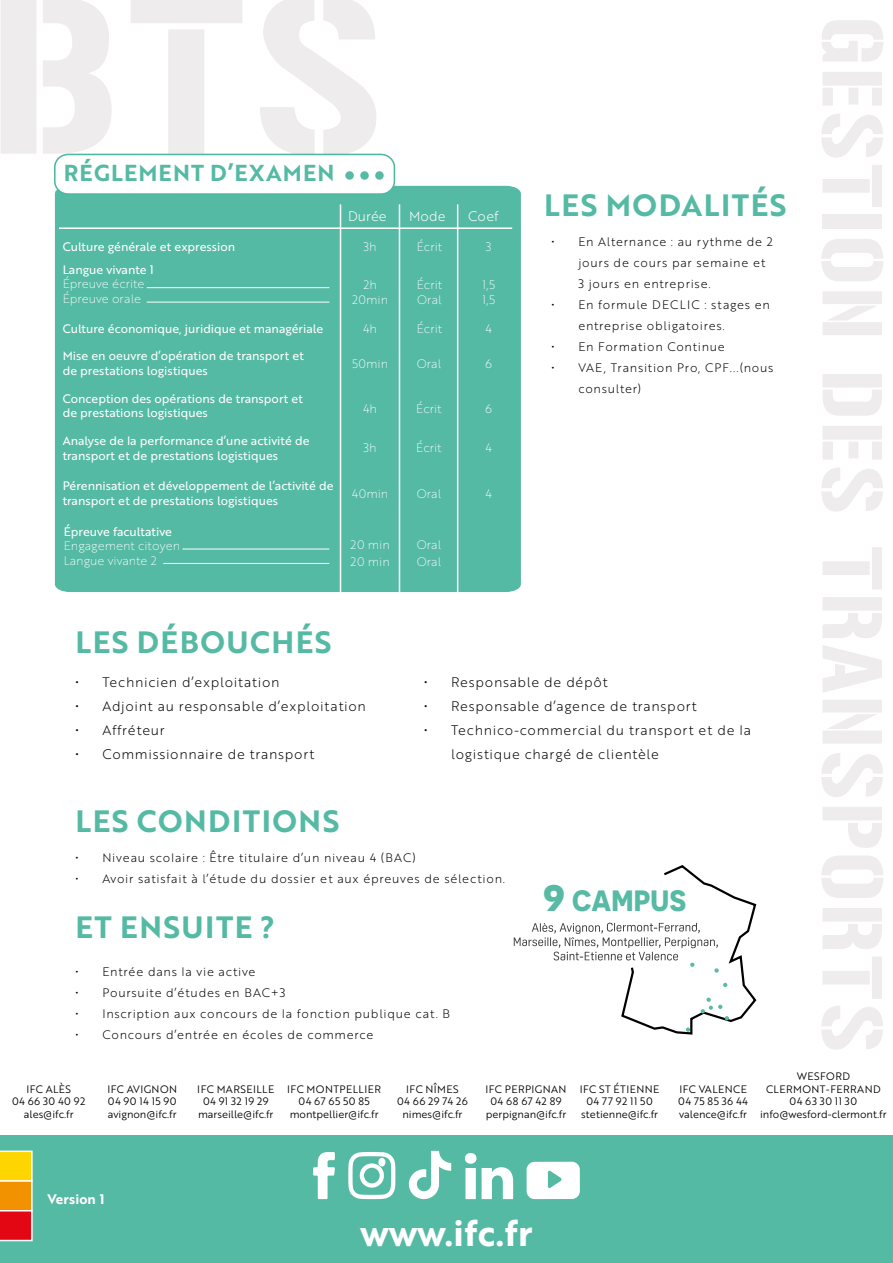
<style>
.page{position:relative;width:893px;height:1263px;background:#fff}
.page>*{position:absolute;margin:0;border:0;box-sizing:border-box;transform-origin:0 0}
.t1{font:36px "Brother 1816 Bold";letter-spacing:.01em;color:#fff}
.t2{font:30px "Brother 1816 Bold";letter-spacing:.05em;color:#55baa4}
.t3{font:700 29.4px "Novecentosans";letter-spacing:.005em;color:#56baa4}
.t4{font:22.5px "Brother 1816 Bold";letter-spacing:.05em;color:#55baa4}
.t5{font:13.5px/24px "Brother 1816 Light";letter-spacing:.05em;color:#000}
.t6{font:13.5px "Brother 1816 Light";color:#fff}
.t7{font:13.5px "Brother 1816 Bold";letter-spacing:.01em;color:#fff}
.t8{font:12px/21px "Brother 1816 Light";letter-spacing:.06em;color:#000}
.t9{font:12px/14.4px "Brother 1816 Regular";color:#fff}
.t10{font:12px/14.4px "Brother 1816 Thin";color:#fff}
.t11{font:10.5px/12.6px "Brother 1816 Book";letter-spacing:.04em;color:#000;text-align:center}
.s1{font-size:46.05px}
</style>
<div class="page">
<div style="left:0;top:1135px;width:893px;height:128px;background:#55baa4"></div>
<svg style="left:313px;top:1152px;width:22px;height:47px"></svg>
<svg style="left:527px;top:1162px;width:53px;height:37px;background:#edf7f5"></svg>
<svg style="left:465px;top:1153px;width:48px;height:46px"></svg>
<svg style="left:348px;top:1152px;width:47px;height:47px"></svg>
<div style="left:378px;top:1158px;width:7px;height:8px;background:#fff;border-radius:50%"></div>
<svg style="left:408px;top:1151px;width:43px;height:49px"></svg>
<div style="left:55px;top:186px;width:466px;height:406px;background:#55baa4"></div>
<div style="left:55px;top:154px;width:339px;height:40px;background:#fff;border-radius:13px"></div>
<div style="left:54px;top:154px;width:341px;height:41px;border:2px solid #4db8a0;border-radius:13px"></div>
<hr style="left:59px;top:227px;width:453px;height:2px;background:#fff">
<hr style="left:340px;top:204px;width:1px;height:388px;background:#fff">
<hr style="left:399px;top:204px;width:1px;height:388px;background:#fff">
<hr style="left:457px;top:204px;width:1px;height:388px;background:#fff">
<div style="left:360px;top:171px;width:9px;height:9px;background:#56baa4;border-radius:50%"></div>
<div style="left:375px;top:171px;width:9px;height:9px;background:#56baa4;border-radius:50%"></div>
<div style="left:345px;top:171px;width:9px;height:9px;background:#56baa4;border-radius:50%"></div>
<svg style="left:0;top:1150px;width:33px;height:91px;background:#f08823"></svg>
<hr style="left:182px;top:549px;width:147px;height:1px;background:#fff">
<hr style="left:147px;top:287px;width:182px;height:1px;background:#fff">
<hr style="left:147px;top:302px;width:182px;height:1px;background:#fff">
<hr style="left:163px;top:563px;width:166px;height:1px;background:#fff">
<svg style="left:514px;top:865px;width:242px;height:170px"></svg>
<h3 class="t4" style="left:64px;top:156px;width:272px">RÉGLEMENT D’EXAMEN</h3>
<p class="t9" style="left:63px;top:239px;width:174px">Culture générale et expression</p>
<p class="t9" style="left:63px;top:262px;width:93px">Langue vivante 1</p>
<p class="t10" style="left:63px;top:276px;width:83px">Épreuve écrite<br>Épreuve orale</p>
<p class="t9" style="left:63px;top:321px;width:262px">Culture économique, juridique et managériale</p>
<p class="t9" style="left:63px;top:348px;width:243px">Mise en oeuvre d’opération de transport et de prestations logistiques</p>
<p class="t9" style="left:63px;top:391px;width:242px">Conception des opérations de transport et de prestations logistiques</p>
<p class="t9" style="left:63px;top:433px;width:248px">Analyse de la performance d’une activité de transport et de prestations logistiques</p>
<p class="t9" style="left:63px;top:478px;width:272px">Pérennisation et développement de l’activité de transport et de prestations logistiques</p>
<p class="t6" style="left:348px;top:206px;width:40px">Durée</p>
<p class="t6" style="left:409px;top:206px;width:38px">Mode</p>
<p class="t6" style="left:468px;top:207px;width:32px">Coef</p>
<p class="t10" style="left:363px;top:239px;width:15px">3h</p>
<p class="t10" style="left:417px;top:239px;width:27px">Écrit</p>
<p class="t10" style="left:486px;top:239px;width:7px">3</p>
<p class="t10" style="left:363px;top:277px;width:15px">2h</p>
<p class="t10" style="left:417px;top:277px;width:27px">Écrit</p>
<p class="t10" style="left:482px;top:277px;width:14px">1,5</p>
<p class="t10" style="left:352px;top:292px;width:38px">20min</p>
<p class="t10" style="left:363px;top:321px;width:15px">4h</p>
<p class="t10" style="left:352px;top:356px;width:38px">50min</p>
<p class="t10" style="left:363px;top:401px;width:15px">4h</p>
<p class="t10" style="left:364px;top:440px;width:15px">3h</p>
<p class="t10" style="left:352px;top:486px;width:38px">40min</p>
<p class="t10" style="left:417px;top:292px;width:26px">Oral</p>
<p class="t10" style="left:417px;top:321px;width:27px">Écrit</p>
<p class="t10" style="left:417px;top:356px;width:26px">Oral</p>
<p class="t10" style="left:416px;top:401px;width:27px">Écrit</p>
<p class="t10" style="left:416px;top:440px;width:27px">Écrit</p>
<p class="t10" style="left:417px;top:486px;width:26px">Oral</p>
<p class="t10" style="left:482px;top:292px;width:14px">1,5</p>
<p class="t10" style="left:486px;top:321px;width:8px">4</p>
<p class="t10" style="left:485px;top:356px;width:8px">6</p>
<p class="t10" style="left:485px;top:401px;width:8px">6</p>
<p class="t10" style="left:486px;top:440px;width:8px">4</p>
<p class="t10" style="left:486px;top:486px;width:8px">4</p>
<p class="t9" style="left:64px;top:524px;width:110px">Épreuve facultative</p>
<p class="t10" style="left:64px;top:538px;width:118px">Engagement citoyen<br>Langue vivante 2</p>
<p class="t10" style="left:417px;top:536px;width:26px;line-height:16.5px">Oral<br>Oral</p>
<p class="t10" style="left:350px;top:536px;width:41px;line-height:16.5px">20 min<br>20 min</p>
<h2 class="t2" style="left:75px;top:619px;width:258px">LES DÉBOUCHÉS</h2>
<h2 class="t2" style="left:544px;top:182px;width:244px">LES MODALITÉS</h2>
<p class="t8" style="left:578px;top:230px;width:196px;text-indent:-27px">• En Alternance : au rythme de 2 jours de cours par semaine et<br>3 jours en entreprise.</p>
<p class="t8" style="left:578px;top:293px;width:193px;text-indent:-27px">• En formule DECLIC : stages en entreprise obligatoires.</p>
<p class="t8" style="left:551px;top:335px;width:175px">• En Formation Continue</p>
<p class="t8" style="left:578px;top:356px;width:197px;text-indent:-27px">• VAE, Transition Pro, CPF...(nous consulter)</p>
<p class="t5" style="left:75px;top:670px;width:206px">• Technicien d’exploitation</p>
<p class="t5" style="left:75px;top:694px;width:292px">• Adjoint au responsable d’exploitation</p>
<p class="t5" style="left:75px;top:718px;width:91px">• Affréteur</p>
<p class="t5" style="left:75px;top:742px;width:240px">• Commissionnaire de transport</p>
<h2 class="t2" style="left:75px;top:798px;width:265px">LES CONDITIONS</h2>
<p class="t5" style="left:424px;top:670px;width:185px">• Responsable de dépôt</p>
<p class="t5" style="left:424px;top:694px;width:274px">• Responsable d’agence de transport</p>
<p class="t5" style="left:451px;top:718px;width:301px;text-indent:-27px">• Technico-commercial du transport et de la logistique chargé de clientèle</p>
<p class="t8" style="left:75px;top:847px;width:342px">• Niveau scolaire : Être titulaire d’un niveau 4 (BAC)</p>
<p class="t8" style="left:75px;top:868px;width:431px">• Avoir satisfait à l’étude du dossier et aux épreuves de sélection.</p>
<h2 class="t2" style="left:75px;top:905px;width:201px">ET ENSUITE ?</h2>
<p class="t8" style="left:75px;top:961px;width:182px">• Entrée dans la vie active</p>
<p class="t8" style="left:75px;top:982px;width:211px">• Poursuite d’études en BAC+3</p>
<p class="t8" style="left:75px;top:1003px;width:376px">• Inscription aux concours de la fonction publique cat. B</p>
<p class="t8" style="left:75px;top:1024px;width:299px">• Concours d’entrée en écoles de commerce</p>
<h3 class="t3" style="left:543px;top:882px;width:145px"><span class="s1">9</span> CAMPUS</h3>
<p class="t11" style="left:12px;top:1082px;width:75px">IFC ALÈS<br>04 66 30 40 92 ales@ifc.fr</p>
<p class="t11" style="left:107px;top:1082px;width:71px;text-align:justify">IFC AVIGNON 04 90 14 15 90 avignon@ifc.fr</p>
<p class="t11" style="left:197px;top:1082px;width:78px">IFC MARSEILLE<br>04 91 32 19 29 marseille@ifc.fr</p>
<p class="t11" style="left:287px;top:1082px;width:95px">IFC MONTPELLIER<br>04 67 65 50 85 montpellier@ifc.fr</p>
<p class="t11" style="left:485px;top:1082px;width:83px">IFC PERPIGNAN<br>04 68 67 42 89 perpignan@ifc.fr</p>
<p class="t11" style="left:397px;top:1082px;width:72px">IFC NÎMES<br>04 66 29 74 26 nimes@ifc.fr</p>
<p class="t11" style="left:580px;top:1082px;width:81px">IFC ST ÉTIENNE<br>04 77 92 11 50 stetienne@ifc.fr</p>
<p class="t11" style="left:678px;top:1082px;width:71px;text-align:justify">IFC VALENCE 04 75 85 36 44 valence@ifc.fr</p>
<p class="t11" style="left:760px;top:1069px;width:128px">WESFORD<br>CLERMONT-FERRAND<br>04 63 30 11 30 info@wesford-clermont.fr</p>
<p class="t7" style="left:48px;top:1188px;width:58px">Version 1</p>
<h1 class="t1" style="left:360px;top:1205px;width:174px">www.ifc.fr</h1>
</div>
